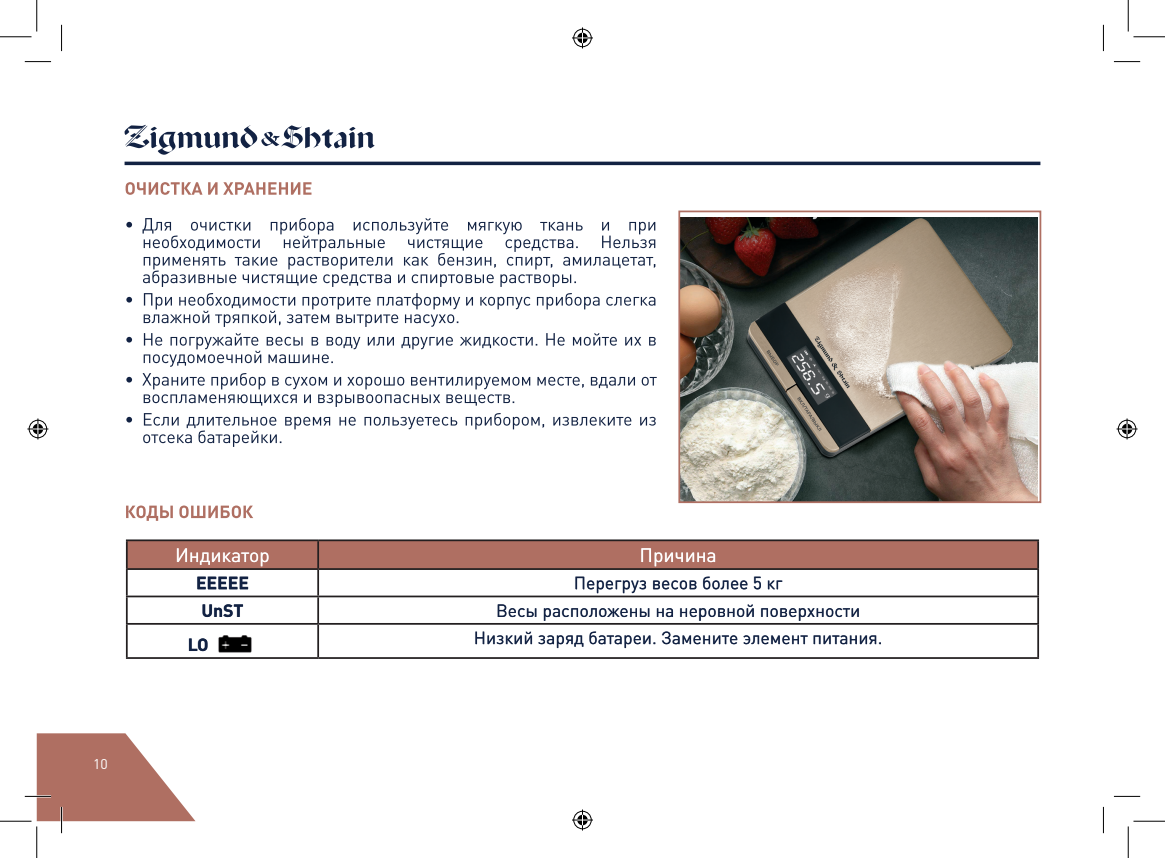
<style>
.page{position:relative;width:1165px;height:858px;background:#fff}
.page>*{position:absolute;margin:0;border:0;box-sizing:border-box;transform-origin:0 0}
.t1{font:19.25px "DIN Pro";color:#fff}
.t2{font:17.5px "DIN Pro";color:#122243}
.t3{font:700 17.5px "DIN Pro";color:#122243}
.t4{font:14px "DIN Pro";color:#fff}
</style>
<div class="page">
<svg style="left:125px;top:125px;width:250px;height:30px"></svg>
<svg style="left:125px;top:161px;width:915px;height:4px;background:#374460"></svg>
<svg style="left:126px;top:505px;width:127px;height:15px"></svg>
<svg style="left:126px;top:182px;width:185px;height:13px"></svg>
<svg style="left:126px;top:413px;width:530px;height:34px"></svg>
<svg style="left:126px;top:373px;width:531px;height:34px"></svg>
<svg style="left:126px;top:333px;width:530px;height:33px"></svg>
<svg style="left:126px;top:293px;width:529px;height:34px"></svg>
<svg style="left:126px;top:218px;width:529px;height:69px"></svg>
<hr style="left:126px;top:539px;width:192px;height:2px;background:#231f20">
<hr style="left:126px;top:541px;width:2px;height:27px;background:#231f20">
<hr style="left:318px;top:539px;width:721px;height:2px;background:#231f20">
<hr style="left:1037px;top:541px;width:2px;height:27px;background:#231f20">
<hr style="left:126px;top:568px;width:192px;height:1px;background:#231f20">
<hr style="left:126px;top:569px;width:2px;height:26px;background:#231f20">
<hr style="left:318px;top:568px;width:721px;height:1px;background:#231f20">
<hr style="left:317px;top:569px;width:2px;height:26px;background:#231f20">
<hr style="left:1037px;top:569px;width:2px;height:26px;background:#231f20">
<hr style="left:126px;top:595px;width:192px;height:2px;background:#231f20">
<hr style="left:126px;top:597px;width:2px;height:25px;background:#231f20">
<hr style="left:318px;top:595px;width:721px;height:2px;background:#231f20">
<hr style="left:317px;top:597px;width:2px;height:25px;background:#231f20">
<hr style="left:1037px;top:597px;width:2px;height:25px;background:#231f20">
<hr style="left:126px;top:622px;width:192px;height:2px;background:#231f20">
<hr style="left:126px;top:624px;width:2px;height:33px;background:#231f20">
<hr style="left:318px;top:622px;width:721px;height:2px;background:#231f20">
<hr style="left:317px;top:624px;width:2px;height:33px;background:#231f20">
<hr style="left:1037px;top:624px;width:2px;height:33px;background:#231f20">
<hr style="left:126px;top:657px;width:192px;height:1px;background:#231f20">
<hr style="left:318px;top:657px;width:721px;height:1px;background:#231f20">
<img style="left:218px;top:635px;width:34px;height:18px">
<img style="left:681px;top:217px;width:357px;height:283px">
<div style="left:678px;top:210px;width:363px;height:293px;border:2px solid #af6f62"></div>
<svg style="left:476px;top:631px;width:405px;height:17px"></svg>
<svg style="left:189px;top:638px;width:19px;height:13px"></svg>
<svg style="left:498px;top:604px;width:361px;height:16px"></svg>
<svg style="left:203px;top:604px;width:40px;height:12px"></svg>
<svg style="left:576px;top:576px;width:206px;height:17px"></svg>
<svg style="left:197px;top:577px;width:51px;height:12px"></svg>
<svg style="left:127px;top:540px;width:911px;height:29px;background:#a66c60"></svg>
<svg style="left:25px;top:61px;width:26px;height:1px"></svg>
<svg style="left:1114px;top:61px;width:26px;height:1px"></svg>
<svg style="left:1114px;top:795px;width:26px;height:1px"></svg>
<svg style="left:61px;top:25px;width:1px;height:26px"></svg>
<svg style="left:25px;top:733px;width:170px;height:99px"></svg>
<svg style="left:1103px;top:25px;width:1px;height:26px"></svg>
<svg style="left:1103px;top:806px;width:1px;height:26px"></svg>
<hr style="left:0;top:819px;width:32px;height:3px;background:#fff">
<hr style="left:36px;top:826px;width:2px;height:31px;background:#fff">
<hr style="left:0;top:36px;width:32px;height:1px;background:#000">
<hr style="left:1133px;top:36px;width:32px;height:1px;background:#000">
<hr style="left:0;top:820px;width:32px;height:1px;background:#000">
<hr style="left:1133px;top:820px;width:32px;height:1px;background:#000">
<hr style="left:36px;top:0;width:1px;height:32px;background:#000">
<hr style="left:36px;top:826px;width:1px;height:31px;background:#000">
<hr style="left:1128px;top:0;width:1px;height:32px;background:#000">
<hr style="left:1128px;top:826px;width:1px;height:31px;background:#000">
<svg style="left:572px;top:27px;width:21px;height:21px"></svg>
<svg style="left:572px;top:809px;width:21px;height:21px"></svg>
<svg style="left:27px;top:418px;width:21px;height:21px"></svg>
<svg style="left:1116px;top:418px;width:21px;height:21px"></svg>
<p class="t4" style="left:93px;top:754px;width:16px">10</p>
<p class="t1" style="left:175px;top:542px;width:96px">Индикатор</p>
<p class="t1" style="left:640px;top:542px;width:79px">Причина</p>
<p class="t3" style="left:196px;top:571px;width:54px">ЕЕЕЕЕ</p>
<p class="t2" style="left:574px;top:571px;width:210px">Перегруз весов более 5 кг</p>
<p class="t3" style="left:201px;top:598px;width:44px">UnST</p>
<p class="t2" style="left:496px;top:598px;width:366px">Весы расположены на неровной поверхности</p>
<p class="t3" style="left:188px;top:632px;width:22px">LO</p>
<p class="t2" style="left:474px;top:625px;width:410px">Низкий заряд батареи. Замените элемент питания.</p>
</div>
